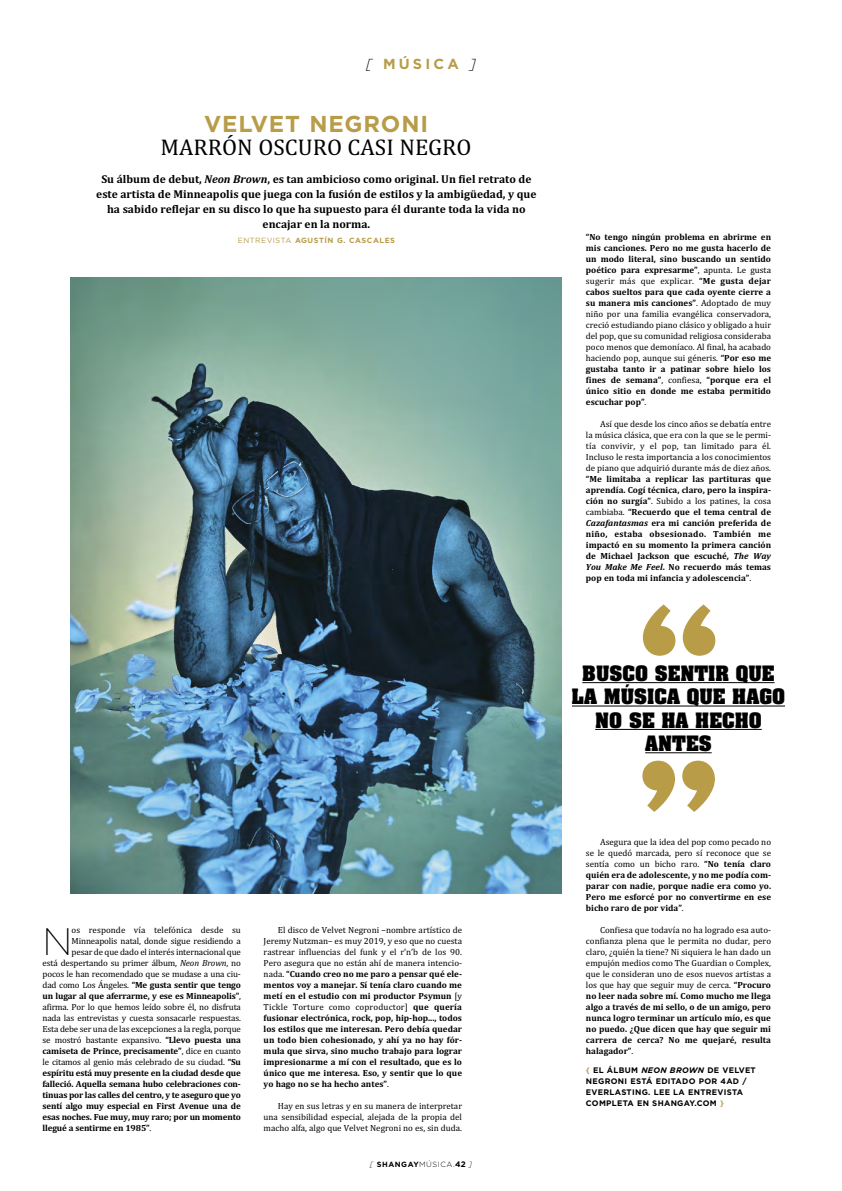
<style>
.page{position:relative;width:842px;height:1191px;background:#fff}
.page>*{position:absolute;margin:0;border:0;box-sizing:border-box;transform-origin:0 0}
.t1{font:700 155.3px "Aachen";color:#b89c47}
.t2{font:200 38.3px "Gotham";color:#000}
.t3{font:23px "Cambria";color:#000}
.t4{font:700 23px "Gotham";letter-spacing:.035em;color:#b89c47}
.t5{font:700 18.1px/23.4px "Aachen";color:#000;text-align:center}
.t6{font:700 14.5px "Gotham";letter-spacing:.22em;color:#b89c47}
.t7{font:11.5px/15px "Cambria Bold OTF";color:#000;text-align:center}
.t8{font:9px/11px "Cambria Bold OTF";color:#000;text-align:justify}
.t9{font:9px/11px "Cambria";color:#000;text-align:justify}
.t10{font:9px/11px "Cambria Bold OTF";letter-spacing:-.02em;color:#000}
.t11{font:700 8px/11px "Gotham";letter-spacing:.035em;color:#000}
.t12{font:700 7.5px "Gotham";letter-spacing:.075em;color:#b89c47}
.t13{font:700 7.5px "Gotham";letter-spacing:.075em;color:#000}
.s1{font-weight:300;font-style:italic;color:#000}
.s2{font-family:"Cambria";font-weight:700;font-style:italic}
.s3{font-weight:400}
.s4{font-style:italic}
.s5{font-family:"Cambria"}
.s6{font-family:"Cambria Bold OTF"}
.s7{font-weight:300;font-style:italic}
.s8{font-weight:300}
.s9{font-size:8px}
.s10{color:#b89c47}
</style>
<div class="page">
<img style="left:71px;top:278px;width:490px;height:615px">
<hr style="left:582px;top:682px;width:193px;height:1px;background:#000">
<hr style="left:572px;top:705px;width:213px;height:1px;background:#000">
<hr style="left:595px;top:729px;width:167px;height:1px;background:#000">
<hr style="left:645px;top:752px;width:67px;height:1px;background:#000">
<h3 class="t6" style="left:366px;top:59px;width:112px"><span class="s1">[</span> MÚSICA <span class="s1">]</span></h3>
<h3 class="t4" style="left:204px;top:116px;width:225px">VELVET NEGRONI</h3>
<h3 class="t3" style="left:161px;top:133px;width:313px">MARRÓN OSCURO CASI NEGRO</h3>
<p class="t7" style="left:96px;top:172px;width:442px">Su álbum de debut, <span class="s2">Neon Brown</span>, es tan ambicioso como original. Un fiel retrato de este artista de Minneapolis que juega con la fusión de estilos y la ambigüedad, y que ha sabido reflejar en su disco lo que ha supuesto para él durante toda la vida no encajar en la norma.</p>
<p class="t12" style="left:238px;top:238px;width:159px"><span class="s3">ENTREVISTA</span> AGUSTÍN G. CASCALES</p>
<p class="t9" style="left:43px;top:924px;width:200px;text-align:right">os responde vía telefónica desde su Minneapolis natal, donde sigue residiendo a<br>pesar de que dado el interés internacional que<br>está despertando su primer álbum, <span class="s4">Neon Brown</span>, no pocos le han recomendado que se mudase a una ciu-</p>
<p class="t10" style="left:43px;top:979px;width:200px"><span class="s5">dad como Los Ángeles.</span> “Me gusta sentir que tengo un lugar al que aferrarme, y ese es Minneapolis”<span class="s5">,</span></p>
<p class="t9" style="left:43px;top:1001px;width:200px">afirma. Por lo que hemos leído sobre él, no disfruta nada las entrevistas y cuesta sonsacarle respuestas.<br>Esta debe ser una de las excepciones a la regla, porque se mostró bastante expansivo. <span class="s6">“Llevo puesta una</span></p>
<p class="t10" style="left:43px;top:1045px;width:200px">camiseta de Prince, precisamente”<span class="s5">, dice en cuanto</span></p>
<p class="t9" style="left:43px;top:1056px;width:200px">le citamos al genio más celebrado de su ciudad. <span class="s6">“Su</span></p>
<p class="t8" style="left:43px;top:1067px;width:200px">espíritu está muy presente en la ciudad desde que falleció. Aquella semana hubo celebraciones con&shy;tinuas por las calles del centro, y te aseguro que yo sentí algo muy especial en First Avenue una de esas noches. Fue muy, muy raro; por un momento llegué a sentirme en 1985”<span class="s5">.</span></p>
<h2 class="t2" style="left:43px;top:928px;width:31px">N</h2>
<p class="t9" style="left:264px;top:924px;width:200px;text-indent:14px">El disco de Velvet Negroni –nombre artístico de Jeremy Nutzman– es muy 2019, y eso que no cuesta rastrear influencias del funk y el r’n’b de los 90.<br>Pero asegura que no están ahí de manera intencio-</p>
<p class="t8" style="left:264px;top:968px;width:200px"><span class="s5">nada.</span> “Cuando creo no me paro a pensar qué ele&shy;mentos voy a manejar. Sí tenía claro cuando me metí en el estudio con mi productor Psymun <span class="s5">[y</span></p>
<p class="t9" style="left:264px;top:1001px;width:200px">Tickle Torture como coproductor] <span class="s6">que quería</span></p>
<p class="t8" style="left:264px;top:1012px;width:200px">fusionar electrónica, rock, pop, hip-hop..., todos los estilos que me interesan. Pero debía quedar un todo bien cohesionado, y ahí ya no hay fór&shy;mula que sirva, sino mucho trabajo para lograr impresionarme a mí con el resultado, que es lo único que me interesa. Eso, y sentir que lo que yo hago no se ha hecho antes”<span class="s5">.</span></p>
<p class="t9" style="left:264px;top:1100px;width:200px;text-indent:14px">Hay en sus letras y en su manera de interpretar una sensibilidad especial, alejada de la propia del macho alfa, algo que Velvet Negroni no es, sin duda.</p>
<p class="t13" style="left:370px;top:1161px;width:104px"><span class="s7">[</span> SHANGAY<span class="s8">MÚSICA.</span><span class="s9">42</span> <span class="s7">]</span></p>
<p class="t8" style="left:586px;top:231px;width:187px">“No tengo ningún problema en abrirme en mis canciones. Pero no me gusta hacerlo de un modo literal, sino buscando un sentido poético para expresarme”<span class="s5">, apunta. Le gusta</span></p>
<p class="t9" style="left:586px;top:275px;width:187px">sugerir más que explicar. <span class="s6">“Me gusta dejar</span></p>
<p class="t8" style="left:586px;top:286px;width:187px">cabos sueltos para que cada oyente cierre a su manera mis canciones”<span class="s5">. Adoptado de muy</span></p>
<p class="t9" style="left:586px;top:308px;width:187px">niño por una familia evangélica conservadora, creció estudiando piano clásico y obligado a huir del pop, que su comunidad religiosa consideraba poco menos que demoníaco. Al final, ha acabado haciendo pop, aunque sui géneris. <span class="s6">“Por eso me</span></p>
<p class="t8" style="left:586px;top:363px;width:187px">gustaba tanto ir a patinar sobre hielo los fines de semana”<span class="s5">, confiesa,</span> “porque era el único sitio en donde me estaba permitido escuchar pop”<span class="s5">.</span></p>
<p class="t9" style="left:586px;top:418px;width:187px;text-indent:14px">Así que desde los cinco años se debatía entre la música clásica, que era con la que se le permi&shy;tía convivir, y el pop, tan limitado para él.<br>Incluso le resta importancia a los conocimientos de piano que adquirió durante más de diez años.</p>
<p class="t8" style="left:586px;top:473px;width:187px">“Me limitaba a replicar las partituras que aprendía. Cogí técnica, claro, pero la inspira-</p>
<p class="t9" style="left:586px;top:495px;width:187px"><span class="s6">ción no surgía”</span>. Subido a los patines, la cosa</p>
<p class="t8" style="left:586px;top:506px;width:187px"><span class="s5">cambiaba.</span> “Recuerdo que el tema central de <span class="s2">Cazafantasmas</span> era mi canción preferida de niño, estaba obsesionado. También me impactó en su momento la primera canción de Michael Jackson que escuché, <span class="s2">The Way You Make Me Feel</span>. No recuerdo más temas pop en toda mi infancia y adolescencia”<span class="s5">.</span></p>
<h1 class="t1" style="left:632px;top:596px;width:95px">“</h1>
<h3 class="t5" style="left:572px;top:663px;width:215px">BUSCO SENTIR QUE<br>LA MÚSICA QUE HAGO<br>NO SE HA HECHO</h3>
<h3 class="t5" style="left:645px;top:733px;width:68px">ANTES</h3>
<h1 class="t1" style="left:725px;top:820px;width:95px;rotate:-180deg">“</h1>
<p class="t9" style="left:586px;top:836px;width:187px;text-indent:14px">Asegura que la idea del pop como pecado no se le quedó marcada, pero sí reconoce que se sentía como un bicho raro. <span class="s6">“No tenía claro</span></p>
<p class="t8" style="left:586px;top:869px;width:187px">quién era de adolescente, y no me podía com&shy;parar con nadie, porque nadie era como yo.<br>Pero me esforcé por no convertirme en ese bicho raro de por vida”<span class="s5">.</span></p>
<p class="t9" style="left:586px;top:924px;width:187px;text-indent:14px">Confiesa que todavía no ha logrado esa auto&shy;confianza plena que le permita no dudar, pero claro, ¿quién la tiene? Ni siquiera le han dado un empujón medios como The Guardian o Complex, que le consideran uno de esos nuevos artistas a los que hay que seguir muy de cerca. <span class="s6">“Procuro</span></p>
<p class="t8" style="left:586px;top:990px;width:187px">no leer nada sobre mí. Como mucho me llega algo a través de mi sello, o de un amigo, pero nunca logro terminar un artículo mío, es que no puedo. ¿Que dicen que hay que seguir mi carrera de cerca? No me quejaré, resulta halagador”<span class="s5">.</span></p>
<p class="t11" style="left:586px;top:1065px;width:171px"><span class="s10">{</span> EL ÁLBUM <span class="s4">NEON BROWN</span> DE VELVET<br>NEGRONI ESTÁ EDITADO POR 4AD /<br>EVERLASTING. LEE LA ENTREVISTA<br>COMPLETA EN SHANGAY.COM <span class="s10">}</span></p>
</div>
